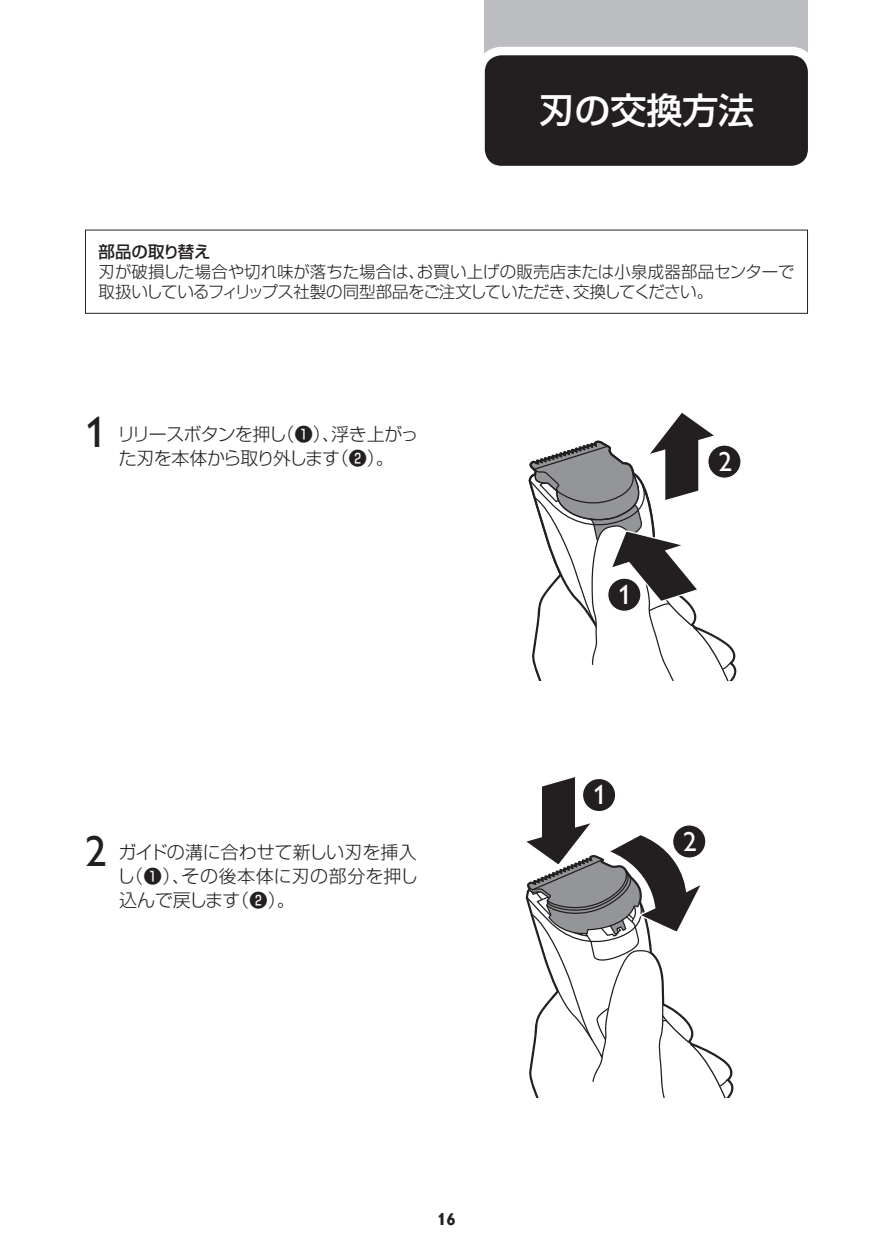
<style>
.page{position:relative;width:893px;height:1259px;background:#fff}
.page>*{position:absolute;margin:0;border:0;box-sizing:border-box;transform-origin:0 0}
.t1{font:43.2px "Gill Sans Alt One WGL";color:#231f20}
.t2{font:500 36px "Shin Go Pro";color:#fff}
.t3{font:27.3px "Gill Sans Alt One WGL";color:#fff}
.t4{font:300 18px/24px "Shin Go Pro";letter-spacing:-.015em;color:#231f20;text-align:justify}
.t5{font:300 18px/24px "Shin Go Pro";letter-spacing:-.05em;color:#231f20}
.t6{font:700 17.1px "Gill Sans Alt One WGL";color:#231f20}
.t7{font:300 16.5px/20.1px "Shin Go Pro";letter-spacing:-.01em;color:#231f20}
.t8{font:500 16.5px "Shin Go Pro";letter-spacing:-.01em;color:#231f20}
.s1{font-weight:500}
</style>
<div class="page">
<div style="left:485px;top:0;width:323px;height:98px;background:#bcbdc0"></div>
<div style="left:480px;top:51px;width:332px;height:119px;background:#231f20;border-radius:21px"></div>
<div style="left:476px;top:47px;width:340px;height:127px;border:9px solid #fff;border-radius:21px"></div>
<svg style="left:528px;top:413px;width:209px;height:268px"></svg>
<div style="left:608px;top:578px;width:33px;height:33px;background:#231f20;border-radius:50%"></div>
<div style="left:607px;top:577px;width:35px;height:35px;border:1px solid #fff;border-radius:50%"></div>
<div style="left:708px;top:445px;width:33px;height:33px;background:#231f20;border-radius:50%"></div>
<div style="left:707px;top:444px;width:35px;height:35px;border:1px solid #fff;border-radius:50%"></div>
<svg style="left:525px;top:777px;width:209px;height:321px"></svg>
<div style="left:85px;top:230px;width:723px;height:84px;border:1px solid #231f20"></div>
<h2 class="t2" style="left:538px;top:80px;width:218px">刃の交換方法</h2>
<p class="t8" style="left:99px;top:238px;width:113px">部品の取り替え</p>
<p class="t7" style="left:99px;top:260px;width:697px">刃が破損した場合や切れ味が落ちた場合は、お買い上げの販売店または小泉成器部品センターで取扱いしているフィリップス社製の同型部品をご注文していただき、交換してください。</p>
<h1 class="t1" style="left:85px;top:403px;width:23px">1</h1>
<p class="t5" style="left:117px;top:419px;width:303px">リリースボタンを押し（<span class="s1">❶</span>）、浮き上がった刃を本体から取り外します（<span class="s1">❷</span>）。</p>
<h1 class="t1" style="left:85px;top:822px;width:23px">2</h1>
<p class="t4" style="left:117px;top:838px;width:303px">ガイドの溝に合わせて新しい刃を挿入し（<span class="s1">❶</span>）、その後本体に刃の部分を押し込んで戻します（<span class="s1">❷</span>）。</p>
<p class="t6" style="left:437px;top:1207px;width:20px">16</p>
<h3 class="t3" style="left:618px;top:576px;width:15px">1</h3>
<h3 class="t3" style="left:718px;top:443px;width:15px">2</h3>
<h3 class="t3" style="left:593px;top:776px;width:15px">1</h3>
<h3 class="t3" style="left:683px;top:823px;width:15px">2</h3>
</div>
